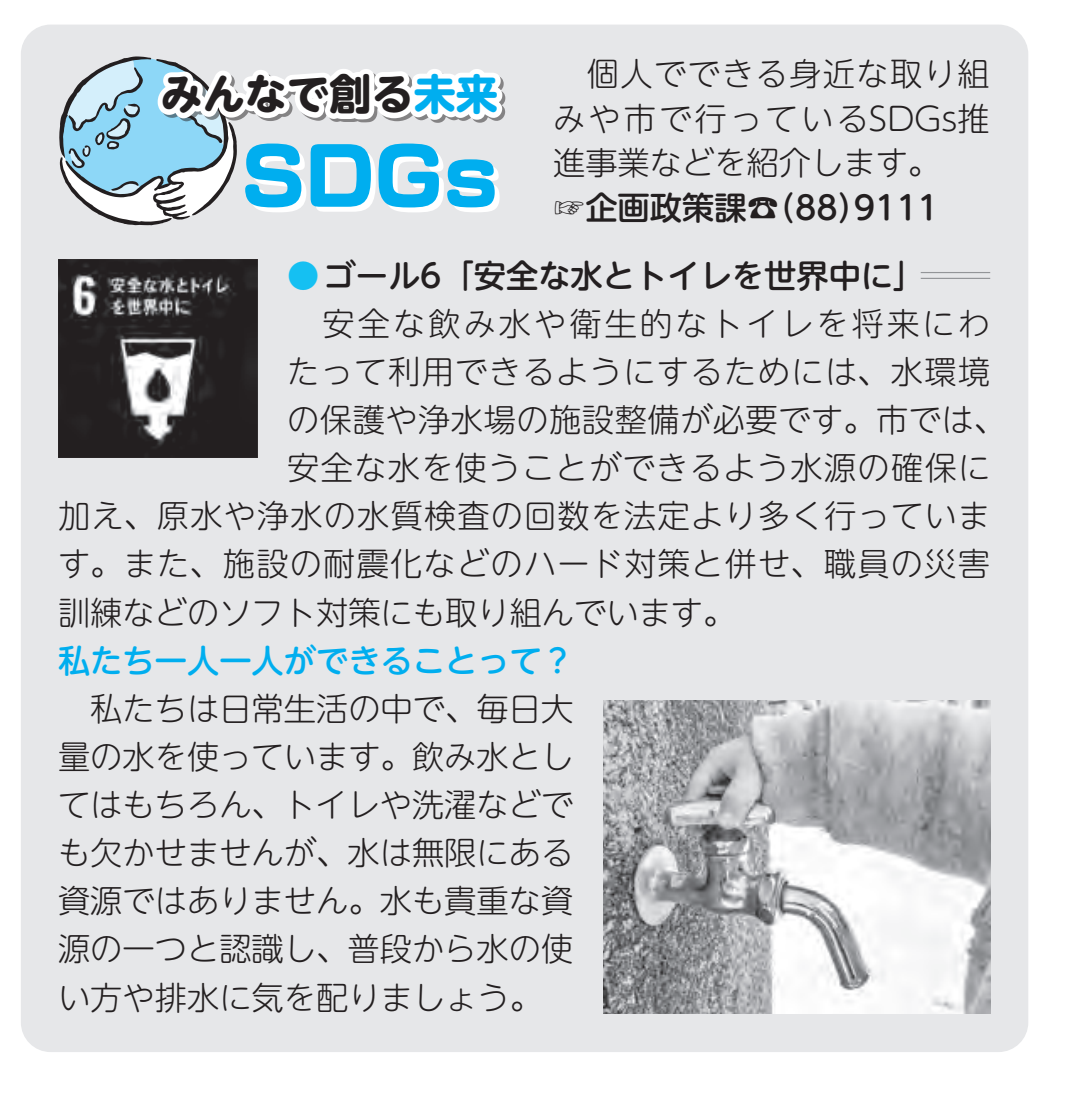
<style>
.page{position:relative;width:1070px;height:1098px;background:#fff}
.page>*{position:absolute;margin:0;border:0;box-sizing:border-box;transform-origin:0 0}
.t1{font:800 79.45px "Soft Go Std";color:#00aeef}
.t2{font:700 42px "UD Shin M Go Pr 6";color:#231f20}
.t3{font:300 32.2px/47.9px "UD Shin M Go Pr 6";letter-spacing:.035em;color:#231f20;text-align:justify}
.t4{font:500 32.2px "UD Shin M Go Pr 6";color:#231f20}
.t5{font:300 32.2px "UD Shin M Go Pr 6";letter-spacing:.015em;color:#231f20}
.t6{font:300 32.2px "UD Shin M Go Pr 6";color:#231f20}
.t7{font:300 32.2px "UD Shin M Go Pr 6";letter-spacing:.095em;color:#231f20}
.t8{font:500 32.2px "UD Shin M Go Pr 6";color:#00aeef}
.s1{color:#00aeef}
.s2{font-weight:400}
.s3{color:#15c0f2}
</style>
<div class="page">
<div style="left:21px;top:25px;width:1007px;height:1026px;background:#e6e7e9;border-radius:30px"></div>
<hr style="left:920px;top:272px;width:70px;height:1px;background:#939598">
<hr style="left:920px;top:278px;width:70px;height:1px;background:#939598">
<svg style="left:59px;top:56px;width:447px;height:169px"></svg>
<img style="left:603px;top:700px;width:387px;height:313px">
<img style="left:59px;top:259px;width:198px;height:198px">
<p class="t3" style="left:553px;top:50px;width:438px;line-height:44.8px">　個人でできる身近な取り組みや市で行っているSDGs推進事業などを紹介します。</p>
<p class="t4" style="left:853px;top:181px;width:87px">9111</p>
<h2 class="t2" style="left:161px;top:58px;width:339px">みんなで創る<span class="s1">未来</span></h2>
<h1 class="t1" style="left:241px;top:120px;width:259px">SDGs</h1>
<p class="t4" style="left:553px;top:181px;width:318px"><span class="s2">☞</span>企画政策課 )☎ 88(</p>
<p class="t4" style="left:287px;top:248px;width:639px"><span class="s3">●</span>ゴール6「安全な水とトイレを世界中に「</p>
<p class="t7" style="left:287px;top:297px;width:704px">　安全な飲み水や衛生的なトイレを将来にわ</p>
<p class="t3" style="left:287px;top:346px;width:704px">たって利用できるようにするためには、水環境</p>
<p class="t5" style="left:287px;top:393px;width:720px">の保護や浄水場の施設整備が必要です。市では、</p>
<p class="t3" style="left:287px;top:442px;width:704px">安全な水を使うことができるよう水源の確保に</p>
<p class="t3" style="left:58px;top:490px;width:933px">加え、原水や浄水の水質検査の回数を法定より多く行っていま</p>
<p class="t3" style="left:58px;top:538px;width:933px">す。また、施設の耐震化などのハード対策と併せ、職員の災害</p>
<p class="t6" style="left:58px;top:586px;width:679px">訓練などのソフト対策にも取り組んでいます。</p>
<p class="t8" style="left:58px;top:633px;width:517px">私たち一人一人ができることって?</p>
<p class="t3" style="left:58px;top:682px;width:517px">　私たちは日常生活の中で、毎日大量の水を使っています。飲み水としてはもちろん、トイレや洗濯などでも欠かせませんが、水は無限にある資源ではありません。水も貴重な資源の一つと認識し、普段から水の使い方や排水に気を配りましょう。</p>
</div>
